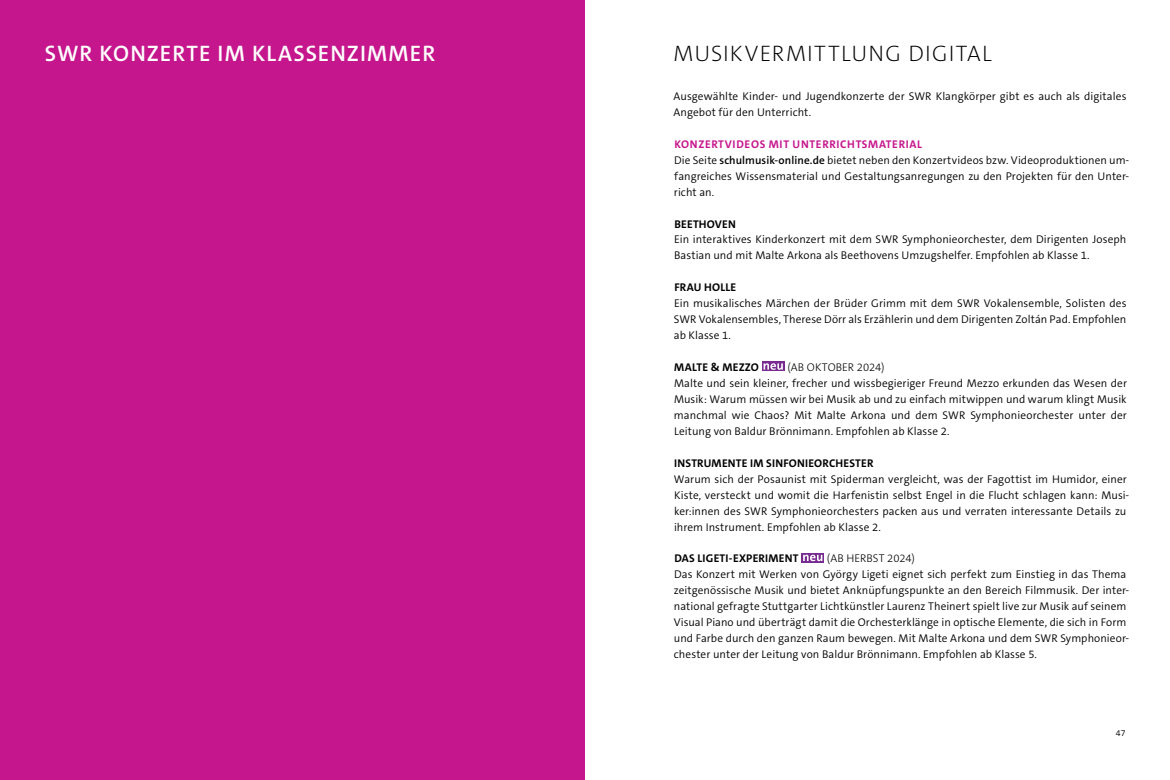
<style>
.page{position:relative;width:1170px;height:780px;background:#fff}
.page>*{position:absolute;margin:0;border:0;box-sizing:border-box;transform-origin:0 0}
.t1{font:600 22.5px "The Sans C5";letter-spacing:.045em;color:#fff}
.t2{font:200 22.5px "The Sans C5";letter-spacing:.055em;color:#000}
.t3{font:300 11.25px/16px "The Sans C5";letter-spacing:.005em;color:#000}
.t4{font:700 11.25px "The Sans C5";letter-spacing:.02em;color:#000}
.t5{font:300 11.25px "The Sans C5";color:#000}
.t6{font:300 8.75px "The Sans C5";color:#000}
.s1{font-weight:700;color:#c6168d}
.s2{font-weight:600}
</style>
<div class="page">
<div style="left:0;top:0;width:585px;height:780px;background:#c6168d"></div>
<svg style="left:762px;top:362px;width:22px;height:9px"></svg>
<svg style="left:763px;top:363px;width:19px;height:7px"></svg>
<svg style="left:801px;top:553px;width:23px;height:9px"></svg>
<svg style="left:803px;top:554px;width:19px;height:7px"></svg>
<h1 class="t1" style="left:45px;top:39px;width:392px">SWR KONZERTE IM KLASSENZIMMER</h1>
<h1 class="t2" style="left:673px;top:39px;width:320px">MUSIKVERMITTLUNG DIGITAL</h1>
<p class="t3" style="left:673px;top:88px;width:454px">Ausgewählte Kinder- und Jugendkonzerte der SWR Klangkörper gibt es auch als digitales<br>Angebot für den Unterricht.</p>
<p class="t3" style="left:674px;top:136px;width:457px"><span class="s1">KONZERTVIDEOS MIT UNTERRICHTSMATERIAL<br></span>Die Seite <span class="s2">schulmusik-online.de</span> bietet neben den Konzertvideos bzw. Videoproduktionen um&shy;fangreiches Wissensmaterial und Gestaltungsanregungen zu den Projekten fü r den Unter&shy;richt an.</p>
<p class="t4" style="left:674px;top:216px;width:63px">BEETHOVEN</p>
<p class="t3" style="left:674px;top:232px;width:454px">Ein interaktives Kinderkonzert mit dem SWR Symphonieorchester, dem Dirigenten Joseph<br>Bastian und mit Malte Arkona als Beethovens Umzugshelfer. Empfohlen ab Klasse 1.</p>
<p class="t4" style="left:674px;top:280px;width:63px">FRAU HOLLE</p>
<p class="t3" style="left:673px;top:295px;width:454px;text-align:justify">Ein musikalisches Märchen der Brüder Grimm mit dem SWR Vokalensemble, Solisten des SWR Vokalensembles, Therese Dörr als Erzählerin und dem Dirigenten Zoltán Pad. Empfohlen ab Klasse 1.</p>
<p class="t4" style="left:674px;top:360px;width:86px">MALTE &amp; MEZZO</p>
<p class="t5" style="left:787px;top:360px;width:99px">(AB OKTOBER 2024)</p>
<p class="t3" style="left:674px;top:375px;width:454px;text-align:justify">Malte und sein kleiner, frecher und wissbegieriger Freund Mezzo erkunden das Wesen der Musik: Warum müssen wir bei Musik ab und zu einfach mitwippen und warum klingt Musik manchmal wie Chaos? Mit Malte Arkona und dem SWR Symphonieorchester unter der Leitung von Baldur Brönnimann. Empfohlen ab Klasse 2.</p>
<p class="t4" style="left:674px;top:455px;width:201px">INSTRUMENTE IM SINFONIEORCHESTER</p>
<p class="t3" style="left:673px;top:471px;width:457px">Warum sich der Posaunist mit Spiderman vergleicht, was der Fagottist im Humidor, einer Kiste, versteckt und womit die Harfenistin selbst Engel in die Flucht schlagen kann: Musi&shy;ker:innen des SWR Symphonieorchesters packen aus und verraten interessante Details zu ihrem Instrument. Empfohlen ab Klasse 2.</p>
<p class="t4" style="left:674px;top:551px;width:126px">DAS LIGETI-EXPERIMENT</p>
<p class="t5" style="left:826px;top:551px;width:89px">(AB HERBST 2024)</p>
<p class="t3" style="left:673px;top:566px;width:457px">Das Konzert mit Werken von György Ligeti eignet sich perfekt zum Einstieg in das Thema zeitgenössische Musik und bietet Anknü pfungspunkte an den Bereich Filmmusik. Der inter&shy;national gefragte Stuttgarter Lichtkü nstler Laurenz Theinert spielt live zur Musik auf seinem Visual Piano und ü berträgt damit die Orchesterklä nge in optische Elemente, die sich in Form und Farbe durch den ganzen Raum bewegen. Mit Malte Arkona und dem SWR Symphonieor&shy;chester unter der Leitung von Baldur Brönnimann. Empfohlen ab Klasse 5.</p>
<p class="t6" style="left:1115px;top:727px;width:11px">47</p>
</div>
